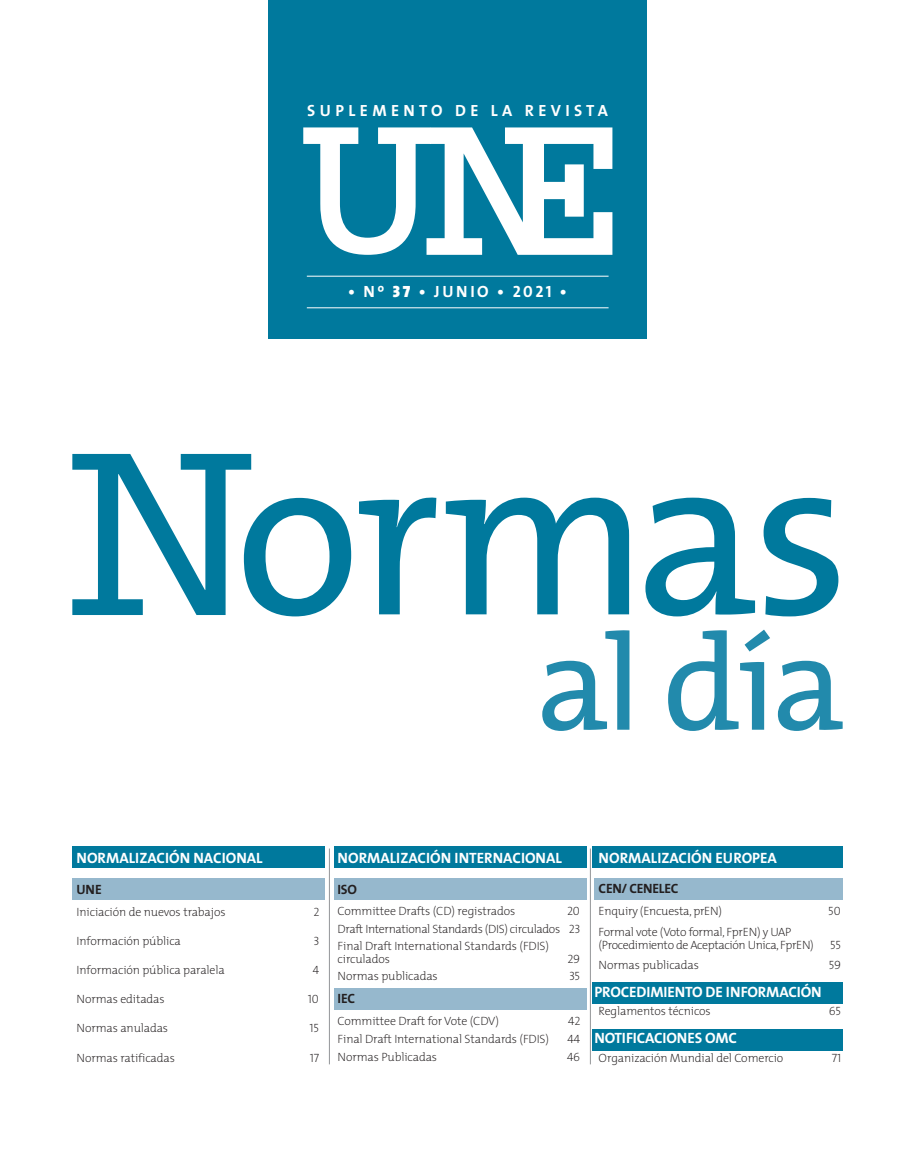
<style>
.page{position:relative;width:915px;height:1170px;background:#fff}
.page>*{position:absolute;margin:0;border:0;box-sizing:border-box;transform-origin:0 0}
.t1{font:700 16.35px "The Mix AENOR";letter-spacing:.15em;color:#fff}
.t2{font:700 16.2px "The Mix AENOR";letter-spacing:.27em;color:#fff}
.t3{font:700 15px "The Mix AENOR";color:#fff}
.t4{font:700 13.5px "The Mix AENOR";letter-spacing:-.025em;color:#231f20}
.t5{font:200 12px/17.4px "The Mix";letter-spacing:-.01em;color:#231f20;text-align:justify}
.t6{font:200 12px/13px "The Mix";letter-spacing:-.03em;color:#231f20}
.s1{font-family:"The Mix";font-weight:900}
</style>
<div class="page">
<svg style="left:542px;top:629px;width:300px;height:102px"></svg>
<svg style="left:72px;top:454px;width:179px;height:161px"></svg>
<svg style="left:244px;top:496px;width:594px;height:120px"></svg>
<div style="left:72px;top:878px;width:252px;height:22px;background:#96b8cd"></div>
<div style="left:334px;top:878px;width:252px;height:22px;background:#96b8cd"></div>
<div style="left:334px;top:988px;width:252px;height:21px;background:#96b8cd"></div>
<div style="left:594px;top:878px;width:248px;height:22px;background:#96b8cd"></div>
<div style="left:72px;top:846px;width:252px;height:21px;background:#00799d"></div>
<div style="left:334px;top:846px;width:252px;height:21px;background:#00799d"></div>
<div style="left:592px;top:846px;width:250px;height:21px;background:#00799d"></div>
<div style="left:592px;top:982px;width:250px;height:21px;background:#00799d"></div>
<div style="left:592px;top:1028px;width:250px;height:22px;background:#00799d"></div>
<hr style="left:329px;top:848px;width:1px;height:216px;background:#939598">
<hr style="left:589px;top:848px;width:1px;height:216px;background:#939598">
<div style="left:268px;top:0;width:378px;height:338px;background:#00799d"></div>
<svg style="left:303px;top:127px;width:309px;height:128px"></svg>
<hr style="left:307px;top:276px;width:301px;height:1px;background:#fff">
<hr style="left:307px;top:307px;width:301px;height:1px;background:#fff">
<h2 class="t2" style="left:307px;top:97px;width:302px">SUPLEMENTO DE LA REVISTA</h2>
<h1 class="t1" style="left:348px;top:278px;width:220px">• Nº <span class="s1">37</span> • JUN IO • 2021 •</h1>
<p class="t3" style="left:77px;top:844px;width:187px">NORMALIZACIÓN NACIONAL</p>
<p class="t4" style="left:77px;top:877px;width:27px">UNE</p>
<p class="t5" style="left:77px;top:903px;width:150px">Iniciación de nuevos trabajos</p>
<p class="t5" style="left:313px;top:903px;width:7px">2</p>
<p class="t5" style="left:77px;top:932px;width:106px">Información pública</p>
<p class="t5" style="left:313px;top:932px;width:7px">3</p>
<p class="t5" style="left:77px;top:961px;width:150px">Información pública paralela</p>
<p class="t5" style="left:312px;top:961px;width:8px">4</p>
<p class="t5" style="left:77px;top:990px;width:90px">Normas editadas</p>
<p class="t5" style="left:308px;top:990px;width:13px">10</p>
<p class="t5" style="left:77px;top:1019px;width:93px">Normas anuladas</p>
<p class="t5" style="left:309px;top:1019px;width:11px">15</p>
<p class="t5" style="left:77px;top:1048px;width:100px">Normas ratificadas</p>
<p class="t5" style="left:310px;top:1048px;width:11px">17</p>
<p class="t3" style="left:337px;top:844px;width:226px">NORMALIZACIÓN INTERNACIONAL</p>
<p class="t4" style="left:337px;top:877px;width:21px">ISO</p>
<p class="t5" style="left:337px;top:901px;width:179px">Committee Drafts (CD) registrados</p>
<p class="t5" style="left:337px;top:901px;width:244px;text-indent:229px">20<br>Draft International Standards (DIS) circulados 23<br>Final Draft International Standards (FDIS)</p>
<p class="t5" style="left:337px;top:949px;width:54px">circulados</p>
<p class="t5" style="left:567px;top:949px;width:14px">29</p>
<p class="t5" style="left:337px;top:967px;width:102px">Normas publicadas</p>
<p class="t5" style="left:569px;top:967px;width:13px">35</p>
<p class="t4" style="left:337px;top:986px;width:19px">IEC</p>
<p class="t5" style="left:337px;top:1011px;width:163px">Committee Draft for Vote (CDV)</p>
<p class="t5" style="left:568px;top:1011px;width:14px">42</p>
<p class="t5" style="left:337px;top:1030px;width:213px">Final Draft International Standards (FDIS)</p>
<p class="t5" style="left:567px;top:1030px;width:14px">44</p>
<p class="t5" style="left:337px;top:1048px;width:101px">Normas Publicadas</p>
<p class="t5" style="left:567px;top:1048px;width:15px">46</p>
<p class="t3" style="left:598px;top:844px;width:180px">NORMALIZACIÓN EUROPEA</p>
<p class="t4" style="left:598px;top:877px;width:81px">CEN/ CENELEC</p>
<p class="t5" style="left:598px;top:901px;width:125px">Enquiry (Encuesta, prEN)</p>
<p class="t5" style="left:828px;top:901px;width:14px">50</p>
<p class="t6" style="left:598px;top:924px;width:217px">Formal vote (Voto formal, FprEN) y UAP (Procedimiento de Aceptación Unica, FprEN)</p>
<p class="t5" style="left:829px;top:935px;width:13px">55</p>
<p class="t5" style="left:598px;top:956px;width:102px">Normas publicadas</p>
<p class="t5" style="left:828px;top:956px;width:14px">59</p>
<p class="t3" style="left:594px;top:979px;width:10px">PROCE</p>
<p class="t3" style="left:636px;top:979px;width:19px">DIMIENTO</p>
<p class="t3" style="left:705px;top:979px;width:52px">DE INFORMACIÓN</p>
<p class="t5" style="left:598px;top:1002px;width:114px">Reglamentos técnicos</p>
<p class="t5" style="left:828px;top:1002px;width:14px">65</p>
<p class="t3" style="left:594px;top:1025px;width:9px">NOTI</p>
<p class="t3" style="left:626px;top:1025px;width:16px">FICACIONES</p>
<p class="t3" style="left:705px;top:1025px;width:12px">OMC</p>
<p class="t5" style="left:598px;top:1048px;width:186px">Organización Mundial del Comercio</p>
<p class="t5" style="left:831px;top:1048px;width:11px">71</p>
</div>
